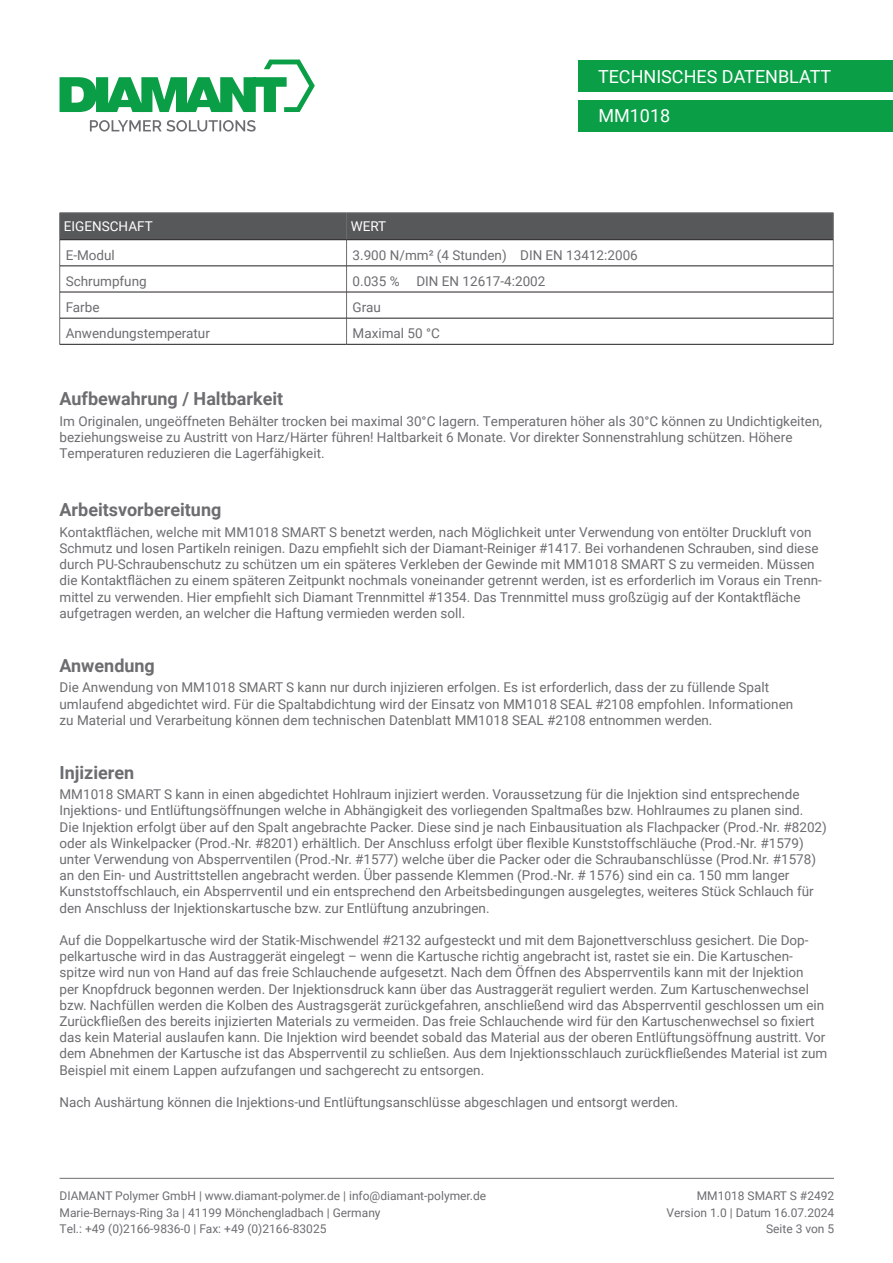
<style>
.page{position:relative;width:893px;height:1263px;background:#fff}
.page>*{position:absolute;margin:0;border:0;box-sizing:border-box;transform-origin:0 0}
.t1{font:700 18px "Roboto";color:#6c6d70}
.t2{font:18px "Roboto";color:#fff}
.t3{font:13.5px/16.2px "Roboto";color:#6c6d70}
.t4{font:13.5px "Roboto";color:#fff}
.t5{font:12px/16.5px "Roboto";color:#6c6d70}
</style>
<div class="page">
<svg style="left:60px;top:60px;width:255px;height:52px"></svg>
<svg style="left:90px;top:120px;width:166px;height:12px"></svg>
<div style="left:578px;top:60px;width:315px;height:32px;background:#0a9f46"></div>
<div style="left:578px;top:100px;width:315px;height:32px;background:#0a9f46"></div>
<hr style="left:60px;top:1178px;width:774px;height:1px;background:#6c6d70">
<svg style="left:59px;top:213px;width:775px;height:131px"></svg>
<hr style="left:60px;top:239px;width:287px;height:1px;background:#231f20">
<hr style="left:347px;top:239px;width:486px;height:1px;background:#231f20">
<hr style="left:60px;top:266px;width:287px;height:1px;background:#231f20">
<hr style="left:347px;top:266px;width:486px;height:1px;background:#231f20">
<hr style="left:60px;top:292px;width:287px;height:1px;background:#231f20">
<hr style="left:347px;top:292px;width:486px;height:1px;background:#231f20">
<hr style="left:60px;top:318px;width:287px;height:1px;background:#231f20">
<hr style="left:347px;top:318px;width:486px;height:1px;background:#231f20">
<hr style="left:60px;top:344px;width:287px;height:1px;background:#231f20">
<hr style="left:347px;top:344px;width:486px;height:1px;background:#231f20">
<h1 class="t2" style="left:598px;top:64px;width:235px">TECHNISCHES DATENBLATT</h1>
<h1 class="t2" style="left:598px;top:103px;width:73px">MM1018</h1>
<p class="t4" style="left:64px;top:217px;width:90px">EIGENSCHAFT</p>
<p class="t4" style="left:351px;top:217px;width:37px">WERT</p>
<p class="t3" style="left:66px;top:246px;width:51px">E-Modul</p>
<p class="t3" style="left:353px;top:246px;width:287px">3.900 N/mm² (4 Stunden) DIN EN 13412:2006</p>
<p class="t3" style="left:66px;top:273px;width:83px">Schrumpfung</p>
<p class="t3" style="left:353px;top:273px;width:194px">0.035 % DIN EN 12617-4:2002</p>
<p class="t3" style="left:66px;top:299px;width:35px">Farbe</p>
<p class="t3" style="left:353px;top:299px;width:30px">Grau</p>
<p class="t3" style="left:66px;top:325px;width:146px">Anwendungstemperatur</p>
<p class="t3" style="left:353px;top:325px;width:89px">Maximal 50 °C</p>
<h1 class="t1" style="left:60px;top:386px;width:225px">Aufbewahrung / Haltbarkeit</h1>
<p class="t3" style="left:60px;top:412px;width:764px">Im Originalen, ungeöffneten Behälter trocken bei maximal 30°C lagern. Temperaturen höher als 30°C können zu Undichtigkeiten, beziehungsweise zu Austritt von Harz/Härter führen! Haltbarkeit 6 Monate. Vor direkter Sonnenstrahlung schützen. Höhere<br>Temperaturen reduzieren die Lagerfähigkeit.</p>
<h1 class="t1" style="left:60px;top:497px;width:163px">Arbeitsvorbereitung</h1>
<p class="t3" style="left:60px;top:523px;width:764px">Kontaktflächen, welche mit MM1018 SMART S benetzt werden, nach Möglichkeit unter Verwendung von entölter Druckluft von Schmutz und losen Partikeln reinigen. Dazu empfiehlt sich der Diamant-Reiniger #1417. Bei vorhandenen Schrauben, sind diese durch PU-Schraubenschutz zu schützen um ein späteres Verkleben der Gewinde mit MM1018 SMART S zu vermeiden. Müssen die Kontaktflächen zu einem späteren Zeitpunkt nochmals voneinander getrennt werden, ist es erforderlich im Voraus ein Trenn&shy;mittel zu verwenden. Hier empfiehlt sich Diamant Trennmittel #1354. Das Trennmittel muss großzügig auf der Kontaktfläche aufgetragen werden, an welcher die Haftung vermieden werden soll.</p>
<h1 class="t1" style="left:60px;top:653px;width:97px">Anwendung</h1>
<p class="t3" style="left:60px;top:679px;width:735px">Die Anwendung von MM1018 SMART S kann nur durch injizieren erfolgen. Es ist erforderlich, dass der zu füllende Spalt umlaufend abgedichtet wird. Für die Spaltabdichtung wird der Einsatz von MM1018 SEAL #2108 empfohlen. Informationen zu Material und Verarbeitung können dem technischen Datenblatt MM1018 SEAL #2108 entnommen werden.</p>
<h1 class="t1" style="left:60px;top:760px;width:76px">Injizieren</h1>
<p class="t3" style="left:60px;top:786px;width:769px">MM1018 SMART S kann in einen abgedichtet Hohlraum injiziert werden. Voraussetzung für die Injektion sind entsprechende Injektions- und Entlüftungsöffnungen welche in Abhängigkeit des vorliegenden Spaltmaßes bzw. Hohlraumes zu planen sind.<br>Die Injektion erfolgt über auf den Spalt angebrachte Packer. Diese sind je nach Einbausituation als Flachpacker (Prod.-Nr. #8202) oder als Winkelpacker (Prod.-Nr. #8201) erhältlich. Der Anschluss erfolgt über flexible Kunststoffschläuche (Prod.-Nr. #1579) unter Verwendung von Absperrventilen (Prod.-Nr. #1577) welche über die Packer oder die Schraubanschlüsse (Prod.Nr. #1578) an den Ein- und Austrittstellen angebracht werden. Über passende Klemmen (Prod.-Nr. # 1576) sind ein ca. 150 mm langer Kunststoffschlauch, ein Absperrventil und ein entsprechend den Arbeitsbedingungen ausgelegtes, weiteres Stück Schlauch für den Anschluss der Injektionskartusche bzw. zur Entlüftung anzubringen.</p>
<p class="t3" style="left:60px;top:931px;width:769px">Auf die Doppelkartusche wird der Statik-Mischwendel #2132 aufgesteckt und mit dem Bajonettverschluss gesichert. Die Dop&shy;pelkartusche wird in das Austraggerät eingelegt – wenn die Kartusche richtig angebracht ist, rastet sie ein. Die Kartuschen&shy;spitze wird nun von Hand auf das freie Schlauchende aufgesetzt. Nach dem Öffnen des Absperrventils kann mit der Injektion<br>per Knopfdruck begonnen werden. Der Injektionsdruck kann über das Austraggerät reguliert werden. Zum Kartuschenwechsel bzw. Nachfüllen werden die Kolben des Austragsgerät zurückgefahren, anschließend wird das Absperrventil geschlossen um ein Zurückfließen des bereits injizierten Materials zu vermeiden. Das freie Schlauchende wird für den Kartuschenwechsel so fixiert das kein Material auslaufen kann. Die Injektion wird beendet sobald das Material aus der oberen Entlüftungsöffnung austritt. Vor dem Abnehmen der Kartusche ist das Absperrventil zu schließen. Aus dem Injektionsschlauch zurückfließendes Material ist zum Beispiel mit einem Lappen aufzufangen und sachgerecht zu entsorgen.</p>
<p class="t3" style="left:60px;top:1093px;width:620px">Nach Aushärtung können die Injektions-und Entlüftungsanschlüsse abgeschlagen und entsorgt werden.</p>
<p class="t5" style="left:60px;top:1187px;width:428px">DIAMANT Polymer GmbH | www.diamant-polymer.de | info@diamant-polymer.de<br>Marie-Bernays-Ring 3a | 41199 Mönchengladbach | Germany<br>Tel.: +49 (0)2166-9836-0 | Fax: +49 (0)2166-83025</p>
<p class="t5" style="left:667px;top:1187px;width:169px;text-align:right">MM1018 SMART S #2492<br>Version 1.0 | Datum 16.07.2024<br>Seite 3 von 5</p>
</div>
